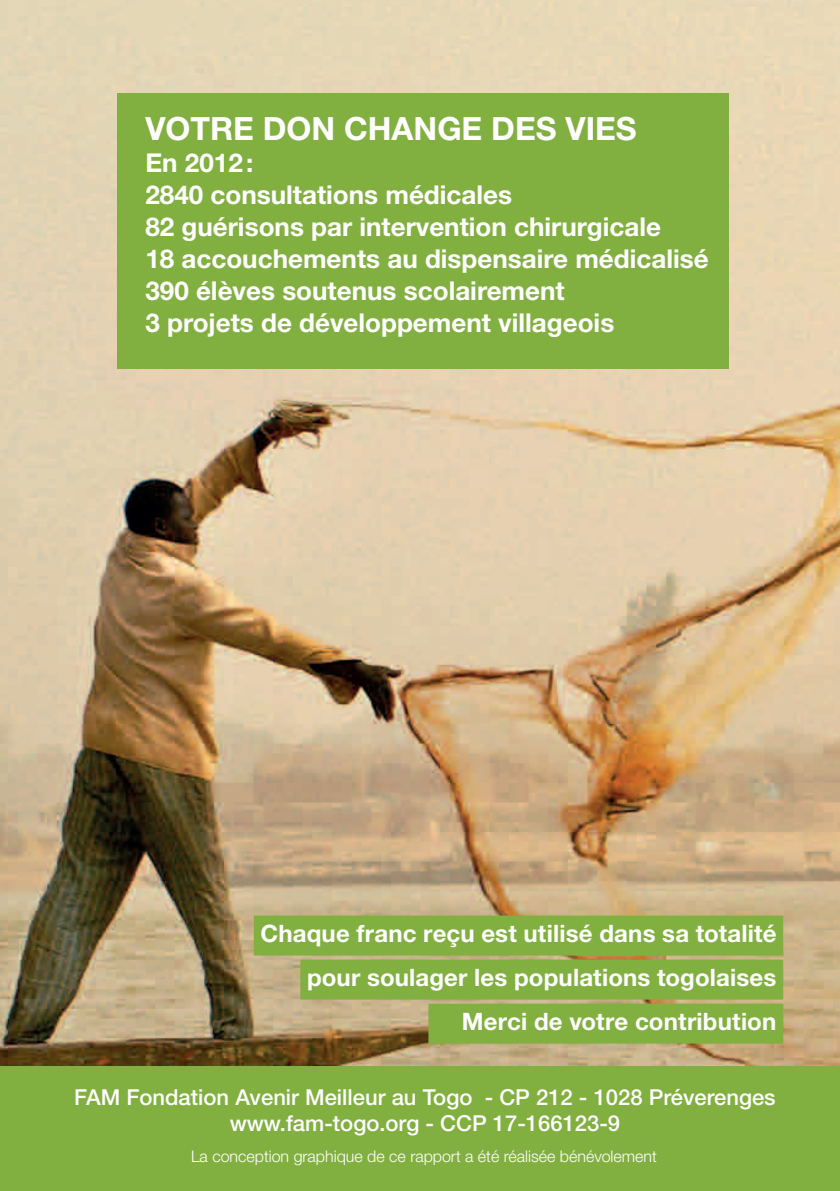
<style>
.page{position:relative;width:840px;height:1191px;background:#fff}
.page>*{position:absolute;margin:0;border:0;box-sizing:border-box;transform-origin:0 0}
.t1{font:700 32px "Helvetica Neue LT Std";color:#fff}
.t2{font:700 26px/32px "Helvetica Neue LT Std";color:#fff}
.t3{font:700 24px/44px "Helvetica Neue LT Std";letter-spacing:.005em;color:#fff;text-align:right}
.t4{font:500 22px/26.4px "Helvetica Neue LT Std";color:#fff;text-align:center}
.t5{font:300 16px "Helvetica Neue LT Std";color:#fff}
.s1{color:#82b040}
</style>
<div class="page">
<img style="left:0;top:0;width:839px;height:1066px">
<div style="left:0;top:1066px;width:839px;height:125px;background:#82b040"></div>
<div style="left:117px;top:94px;width:610px;height:275px;background:#82b040"></div>
<div style="left:254px;top:915px;width:528px;height:40px;background:#82b040"></div>
<div style="left:300px;top:959px;width:482px;height:40px;background:#82b040"></div>
<div style="left:428px;top:1003px;width:354px;height:40px;background:#82b040"></div>
<p class="t1" style="left:145px;top:109px;width:23px">votre</p>
<p class="t1" style="left:263px;top:109px;width:24px">don</p>
<p class="t1" style="left:344px;top:109px;width:71px">change</p>
<p class="t1" style="left:491px;top:109px;width:22px">des</p>
<p class="t1" style="left:565px;top:109px;width:19px">vies</p>
<p class="t2" style="left:145px;top:146px;width:564px">En 2012:<br>2840 consultations médicales<br>82 guérisons par intervention chirurgicale<br>18 accouchements au dispensaire médicalisé 390 élèves soutenus scolairement<br>3 projets de développement villageois</p>
<p class="t3" style="left:260px;top:910px;width:524px">Chaque franc reçu est utilisé dans sa totalité<span class="s1">. </span>pour soulager les populations togolaises<span class="s1">.<br></span>Merci de votre contribution<span class="s1">.</span></p>
<p class="t4" style="left:74px;top:1083px;width:702px">FAM Fondation Avenir Meilleur au Togo - CP 212 - 1028 Préverenges www.fam-togo.org - CCP 17-166123-9</p>
<p class="t5" style="left:191px;top:1146px;width:467px">La conception graphique de ce rapport a été réalisée bénévolement</p>
</div>
